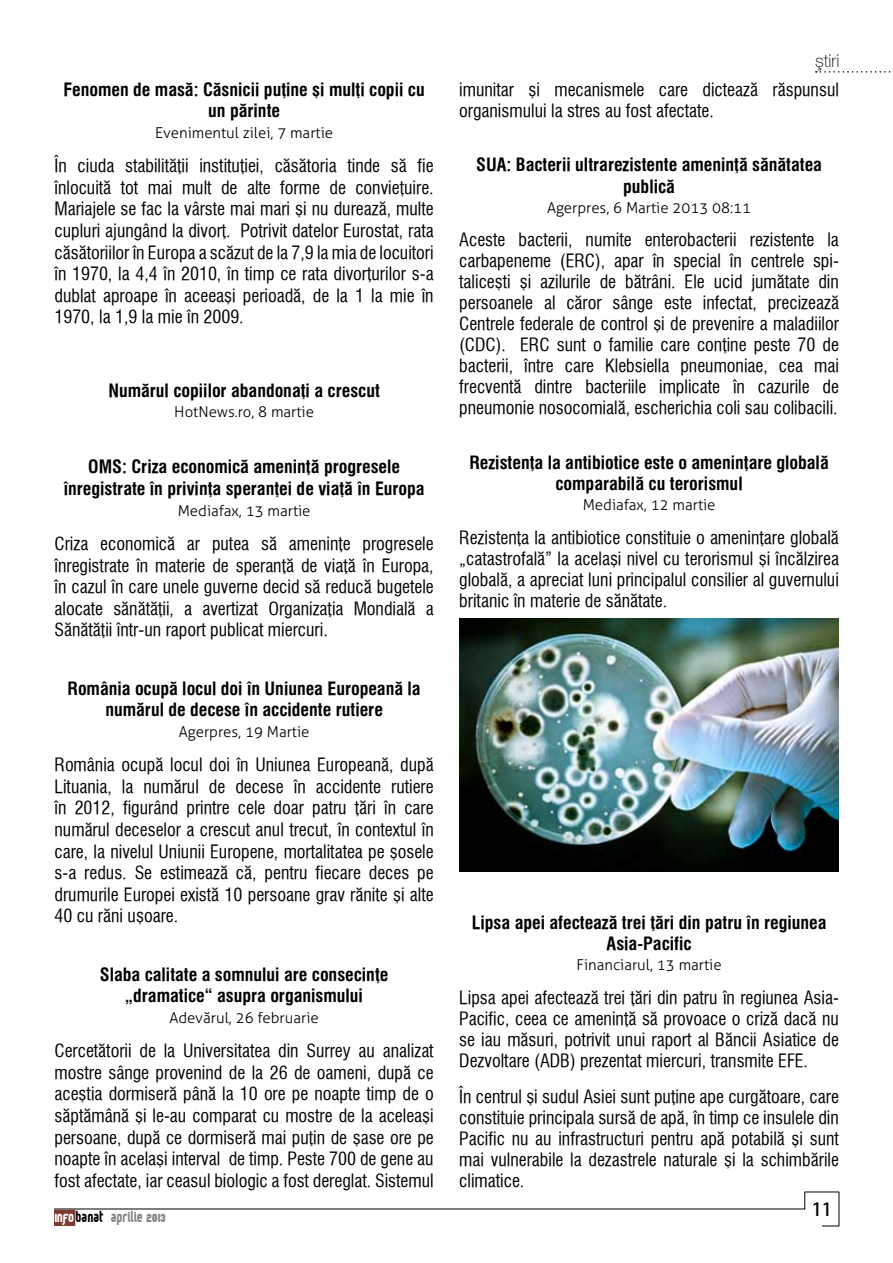
<style>
.page{position:relative;width:893px;height:1263px;background:#fff}
.page>*{position:absolute;margin:0;border:0;box-sizing:border-box;transform-origin:0 0}
.t1{font:18px/21.6px "Geneva Narrow";color:#000;text-align:justify}
.t2{font:700 18px/21.6px "Geneva Narrow";color:#000;text-align:center}
.t3{font:100 18px "Helvetica Neue CE";color:#000}
.t4{font:18px "Adobe Heiti Std";color:#000}
.t5{font:300 15px "Aller";color:#000}
.t6{font:900 12px "Reflex";color:#808285}
.s1{color:#fff}
.s2{color:#000}
</style>
<div class="page">
<hr style="left:54px;top:1209px;width:751px;height:1px;background:#000">
<svg style="left:804px;top:1192px;width:1px;height:17px"></svg>
<hr style="left:839px;top:1192px;width:1px;height:34px;background:#000">
<hr style="left:805px;top:1192px;width:34px;height:1px;background:#000">
<svg style="left:822px;top:1226px;width:17px;height:1px"></svg>
<div style="left:54px;top:1210px;width:21px;height:16px;background:#7c3a30;border:2px solid #7c3a30"></div>
<svg style="left:816px;top:71px;width:75px;height:2px"></svg>
<img style="left:459px;top:619px;width:380px;height:253px">
<p class="t2" style="left:64px;top:78px;width:363px">Fenomen de masă: Căsnicii puţine şi mulţi copii cu un părinte</p>
<p class="t5" style="left:155px;top:123px;width:179px">Evenimentul zilei, 7 martie</p>
<p class="t1" style="left:55px;top:155px;width:381px">În ciuda stabilităţii instituţiei, căsătoria tinde să fie înlocuită tot mai mult de alte forme de convieţuire.<br>Mariajele se fac la vârste mai mari şi nu durează, multe cupluri ajungând la divorţ. Potrivit datelor Eurostat, rata căsătoriilor în Europa a scăzut de la 7,9 la mia de locuitori în 1970, la 4,4 în 2010, în timp ce rata divorţurilor s-a dublat aproape în aceeaşi perioadă, de la 1 la mie în 1970, la 1,9 la mie în 2009.</p>
<p class="t2" style="left:108px;top:379px;width:273px">Numărul copiilor abandonaţi a crescut</p>
<p class="t5" style="left:174px;top:403px;width:141px">HotNews.ro, 8 martie</p>
<p class="t2" style="left:64px;top:456px;width:362px">OMS: Criza economică ameninţă progresele înregistrate în privinţa speranţei de viaţă în Europa</p>
<p class="t5" style="left:178px;top:501px;width:134px">Mediafax, 13 martie</p>
<p class="t1" style="left:55px;top:533px;width:381px">Criza economică ar putea să ameninţe progresele înregistrate în materie de speranţă de viaţă în Europa, în cazul în care unele guverne decid să reducă bugetele alocate sănătăţii, a avertizat Organizaţia Mondială a Sănătăţii într-un raport publicat miercuri.</p>
<p class="t2" style="left:68px;top:677px;width:354px">România ocupă locul doi în Uniunea Europeană la numărul de decese în accidente rutiere</p>
<p class="t5" style="left:179px;top:722px;width:132px">Agerpres, 19 Martie</p>
<p class="t1" style="left:55px;top:754px;width:381px">România ocupă locul doi în Uniunea Europeană, după Lituania, la numărul de decese în accidente rutiere în 2012, figurând printre cele doar patru ţări în care numărul deceselor a crescut anul trecut, în contextul în care, la nivelul Uniunii Europene, mortalitatea pe şosele s-a redus. Se estimează că, pentru fiecare deces pe drumurile Europei există 10 persoane grav rănite şi alte 40 cu răni uşoare.</p>
<p class="t2" style="left:100px;top:963px;width:290px">Slaba calitate a somnului are consecinţe „dramatice“ asupra organismului</p>
<p class="t5" style="left:169px;top:1008px;width:151px">Adevărul, 26 februarie</p>
<p class="t1" style="left:55px;top:1040px;width:381px">Cercetătorii de la Universitatea din Surrey au analizat mostre sânge provenind de la 26 de oameni, după ce aceştia dormiseră până la 10 ore pe noapte timp de o săptămână şi le-au comparat cu mostre de la aceleaşi persoane, după ce dormiseră mai puţin de şase ore pe noapte în acelaşi interval de timp. Peste 700 de gene au fost afectate, iar ceasul biologic a fost dereglat. Sistemul</p>
<p class="t6" style="left:55px;top:1208px;width:113px"><span class="s1">INFO</span><span class="s2">BANAT</span> APRILIE 2013</p>
<p class="t3" style="left:815px;top:50px;width:26px">ştiri</p>
<p class="t1" style="left:459px;top:79px;width:381px;line-height:21px">imunitar şi mecanismele care dictează răspunsul organismului la stres au fost afectate.</p>
<p class="t2" style="left:476px;top:155px;width:347px;line-height:21px">SUA: Bacterii ultrarezistente ameninţă sănătatea publică</p>
<p class="t5" style="left:547px;top:198px;width:206px">Agerpres, 6 Martie 2013 08:11</p>
<p class="t1" style="left:459px;top:229px;width:381px;line-height:21px">Aceste bacterii, numite enterobacterii rezistente la carbapeneme (ERC), apar în special în centrele spi&shy;taliceşti şi azilurile de bătrâni. Ele ucid jumătate din persoanele al căror sânge este infectat, precizează Centrele federale de control şi de prevenire a maladiilor (CDC). ERC sunt o familie care conţine peste 70 de bacterii, între care Klebsiella pneumoniae, cea mai frecventă dintre bacteriile implicate în cazurile de pneumonie nosocomială, escherichia coli sau colibacili.</p>
<p class="t2" style="left:470px;top:452px;width:361px;line-height:21px">Rezistenţa la antibiotice este o ameninţare globală comparabilă cu terorismul</p>
<p class="t5" style="left:583px;top:496px;width:134px">Mediafax, 12 martie</p>
<p class="t1" style="left:459px;top:527px;width:381px;line-height:21px">Rezistenţa la antibiotice constituie o ameninţare globală „catastrofală” la acelaşi nivel cu terorismul şi încălzirea globală, a apreciat luni principalul consilier al guvernului britanic în materie de sănătate.</p>
<p class="t2" style="left:472px;top:912px;width:356px;line-height:21px">Lipsa apei afectează trei ţări din patru în regiunea<br>Asia-Pacific</p>
<p class="t5" style="left:577px;top:956px;width:147px">Financiarul, 13 martie</p>
<p class="t1" style="left:459px;top:987px;width:381px;line-height:21px">Lipsa apei afectează trei ţări din patru în regiunea Asia-Pacific, ceea ce ameninţă să provoace o criză dacă nu se iau măsuri, potrivit unui raport al Băncii Asiatice de Dezvoltare (ADB) prezentat miercuri, transmite EFE.</p>
<p class="t1" style="left:459px;top:1086px;width:381px;line-height:21px">În centrul şi sudul Asiei sunt puţine ape curgătoare, care constituie principala sursă de apă, în timp ce insulele din Pacific nu au infrastructuri pentru apă potabilă şi sunt mai vulnerabile la dezastrele naturale şi la schimbările climatice.</p>
<p class="t4" style="left:812px;top:1199px;width:22px">11</p>
</div>
